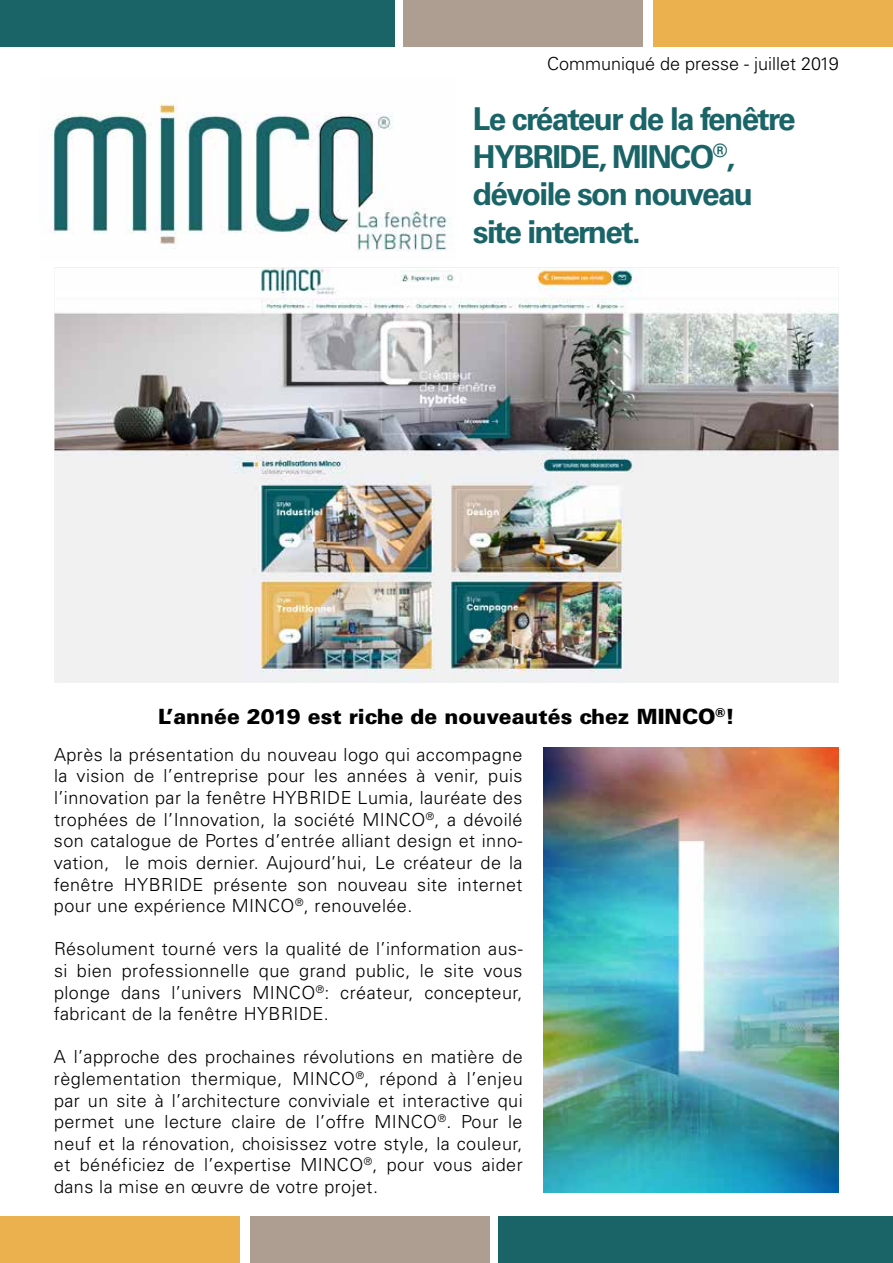
<style>
.page{position:relative;width:893px;height:1263px;background:#fff}
.page>*{position:absolute;margin:0;border:0;box-sizing:border-box;transform-origin:0 0}
.t1{font:700 31.5px/37.8px "Univers LT Std";letter-spacing:-.05em;color:#1a6467}
.t2{font:900 21px "Univers LT Std";color:#000}
.t3{font:300 18px/21.6px "Univers LT Std";letter-spacing:.025em;color:#000;text-align:justify}
.t4{font:300 18px "Univers LT Std";color:#000}
</style>
<div class="page">
<img style="left:49px;top:97px;width:401px;height:155px">
<div style="left:0;top:0;width:395px;height:46px;background:#1a6467"></div>
<div style="left:403px;top:0;width:240px;height:46px;background:#ae9e91"></div>
<div style="left:654px;top:0;width:239px;height:46px;background:#ebb14e"></div>
<div style="left:498px;top:1217px;width:395px;height:46px;background:#1a6467"></div>
<div style="left:250px;top:1217px;width:240px;height:46px;background:#ae9e91"></div>
<div style="left:0;top:1217px;width:239px;height:46px;background:#ebb14e"></div>
<img style="left:544px;top:748px;width:295px;height:445px">
<img style="left:56px;top:269px;width:781px;height:411px">
<p class="t4" style="left:547px;top:53px;width:293px">Communiqué de presse - juillet 2019</p>
<h1 class="t1" style="left:473px;top:100px;width:324px">Le créateur de la fenêtre<br>HYBRIDE, MINCO<sup>®</sup>, dévoile son nouveau site internet.</h1>
<p class="t2" style="left:158px;top:703px;width:578px">L’année 2019 est riche de nouveautés chez MINCO<sup>®</sup>!</p>
<p class="t3" style="left:54px;top:744px;width:470px">Après la présentation du nouveau logo qui accompagne la vision de l’entreprise pour les années à venir, puis l’innovation par la fenêtre HYBRIDE Lumia, lauréate des trophées de l’Innovation, la société MINCO<sup>®</sup>, a dévoilé son catalogue de Portes d’entrée alliant design et inno&shy;vation, le mois dernier. Aujourd’hui, Le créateur de la fenêtre HYBRIDE présente son nouveau site internet pour une expérience MINCO<sup>®</sup>, renouvelée.</p>
<p class="t3" style="left:54px;top:938px;width:470px">Résolument tourné vers la qualité de l’information aus&shy;si bien professionnelle que grand public, le site vous plonge dans l’univers MINCO<sup>®</sup>: créateur, concepteur, fabricant de la fenêtre HYBRIDE.</p>
<p class="t3" style="left:54px;top:1046px;width:470px">A l’approche des prochaines révolutions en matière de règlementation thermique, MINCO<sup>®</sup>, répond à l’enjeu par un site à l’architecture conviviale et interactive qui permet une lecture claire de l’offre MINCO<sup>®</sup>. Pour le neuf et la rénovation, choisissez votre style, la couleur, et bénéficiez de l’expertise MINCO<sup>®</sup>, pour vous aider dans la mise en œuvre de votre projet.</p>
</div>
